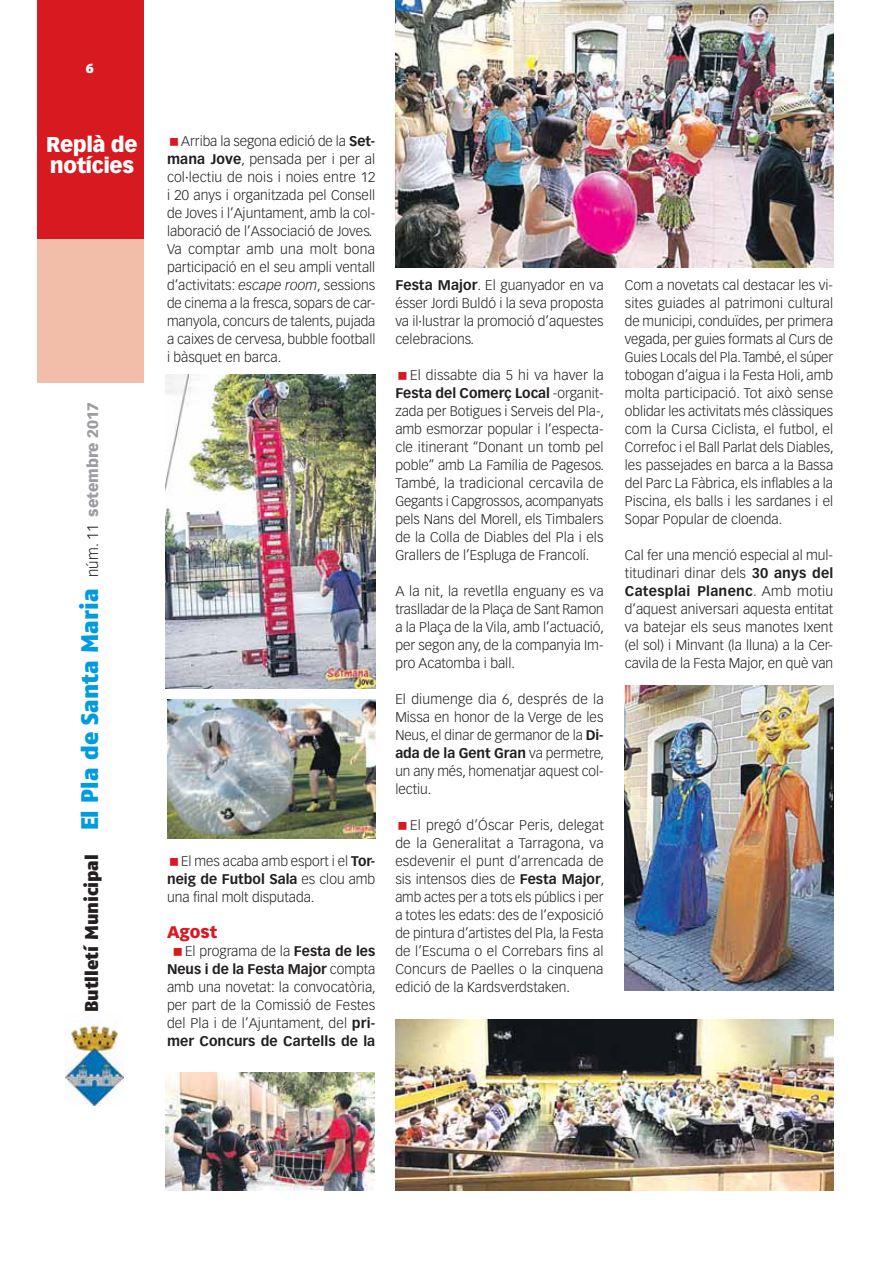
<style>
.page{position:relative;width:893px;height:1263px;background:#fff}
.page>*{position:absolute;margin:0;border:0;box-sizing:border-box;transform-origin:0 0}
.t1{font:900 21px/21px "Vectora LH";letter-spacing:-.02em;color:#fff}
.t2{font:900 18.6px "Fago No";color:#231f20}
.t3{font:900 16.5px "Vectora LH";color:#d71920}
.t4{font:300 13.8px/18px "Vectora LH";color:#231f20;text-align:justify}
.t5{font:900 13.5px "Fago No";color:#fff}
.s1{font-size:24px;color:#009cde}
.s2{font-family:"Vectora LH";font-weight:300;font-size:15px}
.s3{font-family:"Vectora LH";font-size:15px;color:#9b9da0}
.s4{font-weight:700}
.s5{font-style:italic}
</style>
<div class="page">
<img style="left:66px;top:1013px;width:57px;height:92px">
<div style="left:37px;top:130px;width:106px;height:253px;background:#f3bea9"></div>
<div style="left:37px;top:0;width:106px;height:239px;background:#d71920"></div>
<img style="left:166px;top:374px;width:209px;height:314px">
<img style="left:167px;top:699px;width:208px;height:139px">
<img style="left:395px;top:0;width:438px;height:267px">
<img style="left:166px;top:1073px;width:208px;height:117px">
<img style="left:395px;top:1020px;width:438px;height:170px">
<img style="left:625px;top:686px;width:208px;height:304px">
<p class="t5" style="left:86px;top:63px;width:10px">6</p>
<h1 class="t1" style="left:46px;top:135px;width:93px">Replà de notícies</h1>
<h2 class="t2" style="left:85px;top:1012px;width:611px;rotate:-90deg">Butlletí Municipal <span class="s1">El Pla de Santa Maria</span> <span class="s2">núm. 11</span> <span class="s3">setembre 2017</span></h2>
<p class="t4" style="left:167px;top:133px;width:210px;text-align:left;text-indent:14px">Arriba la segona edició de la <span class="s4">Set&shy;mana Jove</span>, pensada per i per al col·lectiu de nois i noies entre 12 i 20 anys i organitzada pel Consell de Joves i l’Ajuntament, amb la col&shy;laboració de l’Associació de Joves.<br>Va comptar amb una molt bona participació en el seu ampli ventall d’activitats: <span class="s5">escape room</span>, sessions de cinema a la fresca, sopars de car&shy;manyola, concurs de talents, pujada a caixes de cervesa, bubble football i bàsquet en barca.</p>
<p class="t4" style="left:167px;top:853px;width:210px;text-indent:14px">El mes acaba amb esport i el <span class="s4">Tor&shy;neig de Futbol Sala</span> es clou amb una final molt disputada.</p>
<p class="t3" style="left:167px;top:925px;width:52px">Agost</p>
<p class="t4" style="left:167px;top:943px;width:210px;text-indent:18px">El programa de la <span class="s4">Festa de les Neus i de la Festa Major</span> compta amb una novetat: la convocatòria, per part de la Comissió de Festes del Pla i de l’Ajuntament, del <span class="s4">pri&shy;mer Concurs de Cartells de la</span></p>
<p class="t4" style="left:395px;top:277px;width:210px"><span class="s4">Festa Major</span>. El guanyador en va ésser Jordi Buldó i la seva proposta va il·lustrar la promoció d’aquestes celebracions.</p>
<p class="t4" style="left:395px;top:367px;width:210px;text-indent:15px">El dissabte dia 5 hi va haver la <span class="s4">Festa del Comerç Local</span> -organit&shy;zada per Botigues i Serveis del Pla-, amb esmorzar popular i l’especta&shy;cle itinerant “Donant un tomb pel poble” amb La Família de Pagesos.<br>També, la tradicional cercavila de Gegants i Capgrossos, acompanyats pels Nans del Morell, els Timbalers de la Colla de Diables del Pla i els Grallers de l’Espluga de Francolí.</p>
<p class="t4" style="left:395px;top:583px;width:210px">A la nit, la revetlla enguany es va traslladar de la Plaça de Sant Ramon a la Plaça de la Vila, amb l’actuació, per segon any, de la companyia Im&shy;pro Acatomba i ball.</p>
<p class="t4" style="left:395px;top:691px;width:210px">El diumenge dia 6, després de la Missa en honor de la Verge de les Neus, el dinar de germanor de la <span class="s4">Di&shy;ada de la Gent Gran</span> va permetre, un any més, homenatjar aquest col&shy;lectiu.</p>
<p class="t4" style="left:395px;top:817px;width:210px;text-indent:15px">El pregó d’Óscar Peris, delegat de la Generalitat a Tarragona, va esdevenir el punt d’arrencada de sis intensos dies de <span class="s4">Festa Major</span>, amb actes per a tots els públics i per a totes les edats: des de l’exposició de pintura d’artistes del Pla, la Festa de l’Escuma o el Correbars fins al Concurs de Paelles o la cinquena edició de la Kardsverdstaken.</p>
<p class="t4" style="left:625px;top:277px;width:210px">Com a novetats cal destacar les vi&shy;sites guiades al patrimoni cultural de municipi, conduïdes, per primera vegada, per guies formats al Curs de Guies Locals del Pla. També, el súper tobogan d’aigua i la Festa Holi, amb molta participació. Tot això sense oblidar les activitats més clàssiques com la Cursa Ciclista, el futbol, el Correfoc i el Ball Parlat dels Diables, les passejades en barca a la Bassa del Parc La Fàbrica, els inflables a la Piscina, els balls i les sardanes i el Sopar Popular de cloenda.</p>
<p class="t4" style="left:625px;top:547px;width:210px">Cal fer una menció especial al mul&shy;titudinari dinar dels <span class="s4">30 anys del Catesplai Planenc</span>. Amb motiu d’aquest aniversari aquesta entitat va batejar els seus manotes Ixent (el sol) i Minvant (la lluna) a la Cer&shy;cavila de la Festa Major, en què van</p>
</div>
